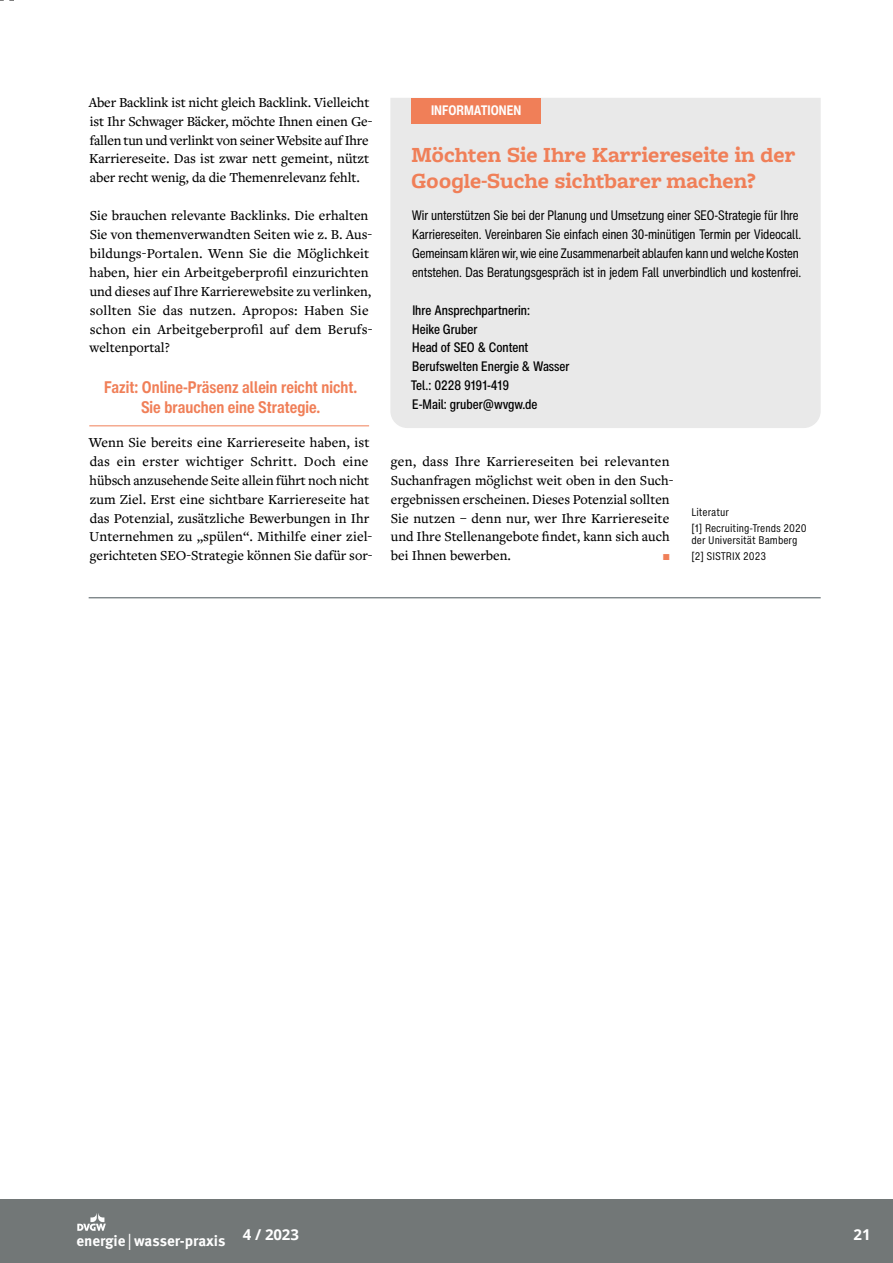
<style>
.page{position:relative;width:893px;height:1263px;background:#fff}
.page>*{position:absolute;margin:0;border:0;box-sizing:border-box;transform-origin:0 0}
.t1{font:700 22.5px/26.2px "Freight Macro Pro";color:#f07f58}
.t2{font:700 condensed 16.5px/19.5px "Helvetica Now Text";color:#f07f58;text-align:center}
.t3{font:700 15px "Meta OT";letter-spacing:-.005em;color:#fff}
.t4{font:700 15px "Open Sans";letter-spacing:-.005em;color:#fff}
.t5{font:500 14.25px/18.9px "Freight Text Pro";color:#000}
.t6{font:500 14.25px "Freight Text Pro";color:#f07f58}
.t7{font:condensed 13.5px/18.9px "Helvetica Now Text";letter-spacing:-.005em;color:#000}
.t8{font:500 condensed 13.5px/18.9px "Helvetica Now Text";color:#000}
.t9{font:700 condensed 13.5px "Helvetica Now Text";letter-spacing:.005em;color:#fff}
.t10{font:condensed 10.5px/15.9px "Helvetica Now Micro";color:#000}
.s1{font-family:"Meta OT Norm";font-weight:400;font-size:17.4px}
</style>
<div class="page">
<div style="left:0;top:1199px;width:893px;height:64px;background:#727777"></div>
<svg style="left:77px;top:1213px;width:29px;height:18px"></svg>
<hr style="left:89px;top:425px;width:280px;height:1px;background:#f07f58">
<div style="left:390px;top:98px;width:431px;height:330px;background:#e9e9e9"></div>
<div style="left:412px;top:98px;width:129px;height:25px;background:#f07f58"></div>
<hr style="left:89px;top:597px;width:732px;height:1px;background:#4b565b">
<p class="t5" style="left:89px;top:92px;width:285px">Aber Backlink ist nicht gleich Backlink. Vielleicht ist Ihr Schwager Bäcker, möchte Ihnen einen Ge&shy;fallen tun und verlinkt von seiner Website auf Ihre Karriereseite. Das ist zwar nett gemeint, nützt aber recht wenig, da die Themenrelevanz fehlt.</p>
<p class="t5" style="left:89px;top:206px;width:285px">Sie brauchen relevante Backlinks. Die erhalten Sie von themenverwandten Seiten wie z. B. Aus&shy;bildungs-Portalen. Wenn Sie die Möglichkeit haben, hier ein Arbeitgeberprofil einzurichten und dieses auf Ihre Karrierewebsite zu verlinken, sollten Sie das nutzen. Apropos: Haben Sie schon ein Arbeitgeberprofil auf dem Berufs&shy;weltenportal?</p>
<p class="t2" style="left:104px;top:378px;width:254px">Fazit: Online-Präsenz allein reicht nicht.<br>Sie brauchen eine Strategie.</p>
<p class="t5" style="left:89px;top:432px;width:285px">Wenn Sie bereits eine Karriereseite haben, ist das ein erster wichtiger Schritt. Doch eine hübsch anzusehende Seite allein führt noch nicht zum Ziel. Erst eine sichtbare Karriereseite hat das Potenzial, zusätzliche Bewerbungen in Ihr Unternehmen zu „spülen“. Mithilfe einer ziel&shy;gerichteten SEO-Strategie können Sie dafür sor-</p>
<p class="t9" style="left:431px;top:102px;width:92px">INFORMATIONEN</p>
<h1 class="t1" style="left:412px;top:141px;width:385px">Möchten Sie Ihre Karriereseite in der<br>Google-Suche sichtbarer machen?</h1>
<p class="t7" style="left:412px;top:206px;width:391px">Wir unterstützen Sie bei der Planung und Umsetzung einer SEO-Strategie für Ihre Karriereseiten. Vereinbaren Sie einfach einen 30-minütigen Termin per Videocall.<br>Gemeinsam klären wir, wie eine Zusammenarbeit ablaufen kann und welche Kosten entstehen. Das Beratungsgespräch ist in jedem Fall unverbindlich und kostenfrei.</p>
<p class="t8" style="left:411px;top:300px;width:160px">Ihre Ansprechpartnerin:<br>Heike Gruber<br>Head of SEO &amp; Content<br>Berufswelten Energie &amp; Wasser<br>Tel.: 0228 9191-419<br>E-Mail: gruber@wvgw.de</p>
<p class="t5" style="left:391px;top:451px;width:284px">gen, dass Ihre Karriereseiten bei relevanten Suchanfragen möglichst weit oben in den Such&shy;ergebnissen erscheinen. Dieses Potenzial sollten Sie nutzen – denn nur, wer Ihre Karriereseite und Ihre Stellenangebote findet, kann sich auch bei Ihnen bewerben.</p>
<p class="t6" style="left:663px;top:546px;width:9px">P</p>
<p class="t10" style="left:691px;top:504px;width:117px">Literatur<br>[1] Recruiting-Trends 2020</p>
<p class="t10" style="left:691px;top:532px;width:108px">der Universität Bamberg [2] SISTRIX 2023</p>
<p class="t4" style="left:243px;top:1224px;width:66px">11 / 2020</p>
<p class="t4" style="left:853px;top:1224px;width:19px">21</p>
<p class="t3" style="left:77px;top:1232px;width:224px">energie <span class="s1">|</span>wasser-praxis <sup>4</sup> <sup>/</sup> <sup>2023</sup></p>
</div>
